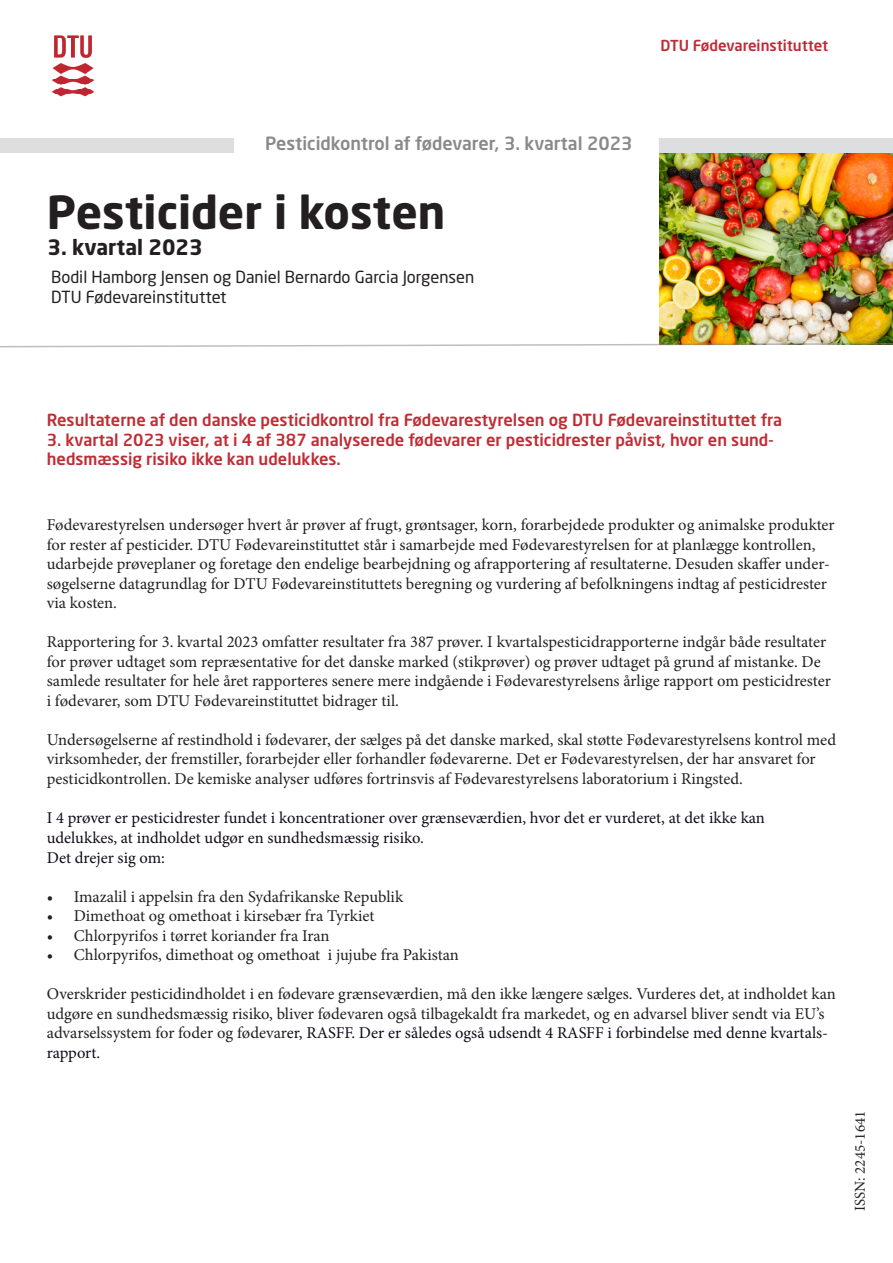
<style>
.page{position:relative;width:893px;height:1263px;background:#fff}
.page>*{position:absolute;margin:0;border:0;box-sizing:border-box;transform-origin:0 0}
.Head_2{font:700 45px "Neo Sans Pro";color:#231f20}
.Brødtekst{font:700 21px "Neo Sans Pro";color:#231f20}
.Head_4{font:500 18px "Neo Sans Pro";color:#87898c}
.Brødtekst-2{font:16.5px/19.5px "Minion Pro";color:#231f20}
.Brødtekst-3{font:500 16.5px/19.8px "Neo Sans Pro";color:#bf2d36}
.t1{font:16.5px/19.8px "Minion Pro";color:#120b19}
.Head_2-2{font:16.5px/19.8px "Neo Sans Pro";color:#231f20}
.Brødtekst-4{font:500 15px "Neo Sans Pro";color:#bf2b37}
.Brødtekst-5{font:15px "Minion Pro";color:#231f20}
.s1{color:#120b19}
</style>
<div class="page">
<img style="left:51px;top:35px;width:44px;height:62px">
<img style="left:659px;top:153px;width:234px;height:189px">
<div style="left:659px;top:138px;width:234px;height:15px;background:#dddedf"></div>
<div style="left:0;top:138px;width:234px;height:15px;background:#dddedf"></div>
<svg style="left:0;top:342px;width:893px;height:6px"></svg>
<p class="Brødtekst-4" style="left:660px;top:36px;width:169px">DTU Fødevareinstituttet</p>
<p class="Head_4" style="left:265px;top:132px;width:369px">Pesticidkontrol af fødevarer, 3. kvartal 2023</p>
<p class="Head_2" style="left:47px;top:184px;width:400px">Pesticider i kosten</p>
<p class="Brødtekst" style="left:47px;top:234px;width:157px">3. kvartal 2023</p>
<p class="Head_2-2" style="left:51px;top:267px;width:425px">Bodil Hamborg Jensen og Daniel Bernardo Garcia Jorgensen<br>DTU Fødevareinstituttet</p>
<p class="Brødtekst-3" style="left:47px;top:409px;width:737px">Resultaterne af den danske pesticidkontrol fra Fødevarestyrelsen og DTU Fødevareinstituttet fra</p>
<p class="Brødtekst-3" style="left:47px;top:429px;width:728px">3. kvartal 2023 viser, at i 4 af 387 analyserede fødevarer er pesticidrester påvist, hvor en sund&shy;hedsmæssig risiko ikke kan udelukkes.</p>
<p class="Brødtekst-2" style="left:47px;top:515px;width:789px">Fødevarestyrelsen undersøger hvert år prøver af frugt, grøntsager, korn, forarbejdede produkter og animalske produkter for rester af pesticider. DTU Fødevareinstituttet står i samarbejde med Fødevarestyrelsen for at planlægge kontrollen, udarbejde prøveplaner og foretage den endelige bearbejdning og afrapportering af resultaterne. Desuden skaffer under&shy;søgelserne datagrundlag for DTU Fødevareinstituttets beregning og vurdering af befolkningens indtag af pesticidrester via kosten.</p>
<p class="Brødtekst-2" style="left:47px;top:632px;width:786px">Rapportering for 3. kvartal 2023 omfatter resultater fra 387 prøver. I kvartalspesticidrapporterne indgår både resultater for prøver udtaget som repræsentative for det danske marked (stikprøver) og prøver udtaget på grund af mistanke. De samlede resultater for hele året rapporteres senere mere indgående i Fødevarestyrelsens årlige rapport om pesticidrester i fødevarer, som DTU Fødevareinstituttet bidrager til.</p>
<p class="Brødtekst-2" style="left:47px;top:730px;width:791px">Undersøgelserne af restindhold i fødevarer, der sælges på det danske marked, skal støtte Fødevarestyrelsens kontrol med virksomheder, der fremstiller, forarbejder eller forhandler fødevarerne. Det er Fødevarestyrelsen, der har ansvaret for pesticidkontrollen. De kemiske analyser udføres fortrinsvis af Fødevarestyrelsens laboratorium i Ringsted.</p>
<p class="t1" style="left:47px;top:808px;width:720px">I 4 prøver er pesticidrester fundet i koncentrationer over grænseværdien, hvor det er vurderet, at det ikke kan udelukkes, at indholdet udgør en sundhedsmæssig risiko.</p>
<p class="t1" style="left:47px;top:848px;width:120px">Det drejer sig om:</p>
<p class="Brødtekst-2" style="left:47px;top:887px;width:358px">• Imazalil i appelsin fra den Sydafrikanske Republik</p>
<p class="Brødtekst-2" style="left:47px;top:906px;width:329px">• Dimethoat og omethoat i kirsebær fra Tyrkiet</p>
<p class="Brødtekst-2" style="left:47px;top:926px;width:284px">• Chlorpyrifos i tørret koriander fra Iran</p>
<p class="Brødtekst-2" style="left:47px;top:945px;width:414px">• Chlorpyrifos, dimethoat og omethoat i jujube fra Pakistan</p>
<p class="Brødtekst-2" style="left:47px;top:984px;width:790px">Overskrider pesticidindholdet i en fødevare grænseværdien, må den ikke længere sælges. Vurderes det, at indholdet kan udgøre en sundhedsmæssig risiko, bliver fødevaren også tilbagekaldt fra markedet, og en advarsel bliver sendt via EU’s advarselssystem for foder og fødevar<span class="s1">er, RASFF. Der er således også udsendt 4 RASFF i forbindelse med denne kvartals&shy;rapport.</span></p>
<p class="Brødtekst-5" style="left:850px;top:1211px;width:102px;rotate:-90deg">ISSN: 2245-1641</p>
</div>
